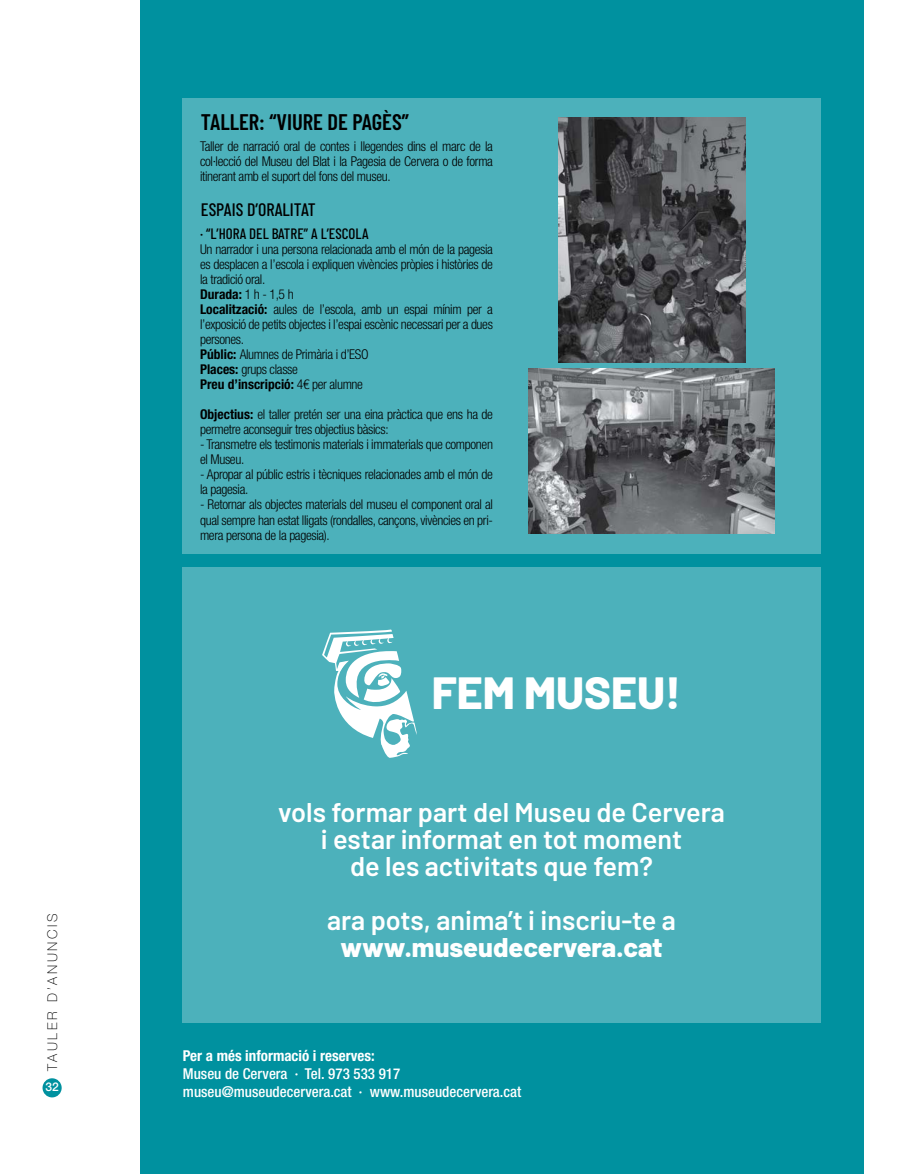
<style>
.page{position:relative;width:906px;height:1174px;background:#fff}
.page>*{position:absolute;margin:0;border:0;box-sizing:border-box;transform-origin:0 0}
.t1{font:800 45px "Barlow";color:#fff}
.t2{font:600 27px/27px "Barlow";color:#fff;text-align:center}
.t3{font:800 27px "Barlow";color:#fff}
.t4{font:600 22.5px "Barlow Condensed";color:#000}
.t5{font:500 18px "Barlow Condensed";color:#000}
.t6{font:500 condensed 15px/18px "Helvetica Neue LT Std";color:#fff}
.t7{font:700 condensed 15px "Helvetica Neue LT Std";color:#fff}
.t8{font:500 15px "Barlow Condensed";color:#000}
.t9{font:300 condensed 13.5px/15px "Helvetica Neue LT Std";letter-spacing:-.025em;color:#000}
.t10{font:100 13.5px "Helvetica Neue LT Std";letter-spacing:.2em;color:#000}
.t11{font:500 12px "Helvetica Neue LT Std";color:#fff}
.s1{font-weight:700}
</style>
<div class="page">
<div style="left:43px;top:1078px;width:19px;height:19px;background:#00919f;border-radius:50%"></div>
<div style="left:140px;top:0;width:723px;height:1174px;background:#00919f"></div>
<div style="left:182px;top:98px;width:639px;height:455px;background:#4cb1bb"></div>
<div style="left:182px;top:567px;width:639px;height:456px;background:#4cb1bb"></div>
<img style="left:558px;top:117px;width:187px;height:246px">
<img style="left:528px;top:369px;width:246px;height:165px">
<svg style="left:322px;top:629px;width:95px;height:129px"></svg>
<p class="t10" style="left:45px;top:1071px;width:159px;rotate:-90deg">TAULER D’ANUNCIS</p>
<p class="t11" style="left:46px;top:1079px;width:15px">32</p>
<h3 class="t4" style="left:201px;top:106px;width:209px">TALLER: “VIURE DE PAGÈS”</h3>
<p class="t9" style="left:200px;top:139px;width:294px;text-align:justify">Taller de narració oral de contes i llegendes dins el marc de la col·lecció del Museu del Blat i la Pagesia de Cervera o de forma itinerant amb el suport del fons del museu.</p>
<h3 class="t5" style="left:201px;top:196px;width:116px">ESPAIS D’ORALITAT</h3>
<p class="t8" style="left:200px;top:223px;width:170px">· “L’HORA DEL BATRE” A L’ESCOLA</p>
<p class="t9" style="left:200px;top:242px;width:294px">Un narrador i una persona relacionada amb el món de la pagesia es desplacen a l’escola i expliquen vivències pròpies i històries de la tradició oral.<br><span class="s1">Durada:</span> 1 h - 1,5 h<br><span class="s1">Localització:</span> aules de l’escola, amb un espai mínim per a l’exposició de petits objectes i l’espai escènic necessari per a dues persones.<br><span class="s1">Públic:</span> Alumnes de Primària i d’ESO<br><span class="s1">Places:</span> grups classe<br><span class="s1">Preu d’inscripció:</span> 4€ per alumne</p>
<p class="t9" style="left:200px;top:407px;width:294px"><span class="s1">Objectius:</span> el taller pretén ser una eina pràctica que ens ha de permetre aconseguir tres objectius bàsics:</p>
<p class="t9" style="left:200px;top:437px;width:294px">- Transmetre els testimonis materials i immaterials que componen el Museu.</p>
<p class="t9" style="left:200px;top:467px;width:294px">- Apropar al públic estris i tècniques relacionades amb el món de la pagesia.</p>
<p class="t9" style="left:200px;top:497px;width:294px;text-align:justify">- Retornar als objectes materials del museu el component oral al qual sempre han estat lligats (rondalles, cançons, vivències en pri&shy;mera persona de la pagesia).</p>
<h1 class="t1" style="left:432px;top:659px;width:251px">FEM MUSEU!</h1>
<h2 class="t2" style="left:278px;top:796px;width:448px">vols formar part del Museu de Cervera i estar informat en tot moment<br>de les activitats que fem?</h2>
<h2 class="t2" style="left:327px;top:904px;width:350px">ara pots, anima’t i inscriu-te a</h2>
<h2 class="t3" style="left:340px;top:927px;width:324px">www.museudecervera.cat</h2>
<p class="t7" style="left:183px;top:1047px;width:193px">Per a més informació i reserves:</p>
<p class="t6" style="left:183px;top:1064px;width:340px">Museu de Cervera · Tel. 973 533 917 museu@museudecervera.cat · www.museudecervera.cat</p>
</div>
